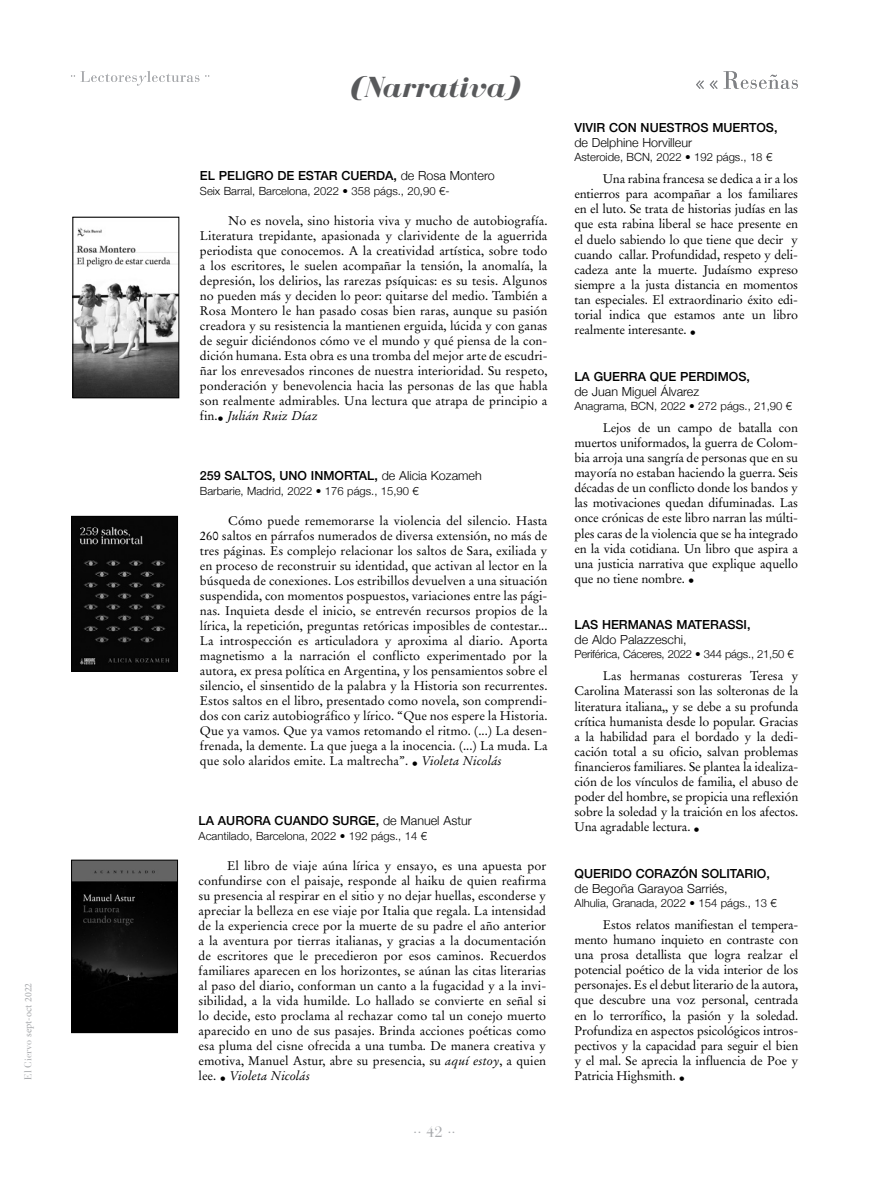
<style>
.page{position:relative;width:869px;height:1180px;background:#fff}
.page>*{position:absolute;margin:0;border:0;box-sizing:border-box;transform-origin:0 0}
.t1{font:italic 700 30px "Bodoni FLF";color:#58595b}
.t2{font:15px "Bauer Bodoni LT";color:#a7a9ac}
.t3{font:12.5px/15px "Stempel Garamond LT Std";letter-spacing:-.015em;color:#000;text-align:justify}
.t4{font:500 12.5px "Helvetica Neue";color:#000}
.t5{font:300 12.5px "Helvetica Neue";color:#000}
.t6{font:300 11.25px "Helvetica Neue";color:#000}
.t7{font:300 11.25px "Helvetica Neue";letter-spacing:-.02em;color:#000}
.t8{font:10px "Minion Pro";color:#a7a9ac}
.s1{font-family:"Bauer Bodoni LT"}
.s2{font-weight:300}
.s3{font-style:italic}
</style>
<div class="page">
<img style="left:74px;top:227px;width:103px;height:169px">
<div style="left:72px;top:217px;width:107px;height:181px;border:1px solid #000"></div>
<img style="left:73px;top:518px;width:103px;height:151px">
<div style="left:71px;top:516px;width:107px;height:155px;border:1px solid #000"></div>
<img style="left:73px;top:862px;width:103px;height:169px">
<div style="left:71px;top:860px;width:107px;height:173px;border:1px solid #000"></div>
<svg style="left:723px;top:71px;width:74px;height:18px"></svg>
<svg style="left:709px;top:80px;width:8px;height:9px"></svg>
<svg style="left:696px;top:80px;width:7px;height:9px"></svg>
<svg style="left:71px;top:71px;width:128px;height:15px"></svg>
<p class="t8" style="left:21px;top:1080px;width:99px;rotate:-90deg"><span class="s1">El Ciervo</span> sept-oct 2022</p>
<h1 class="t1" style="left:350px;top:71px;width:171px">(Narrativa)</h1>
<p class="t4" style="left:200px;top:165px;width:296px">EL PELIGRO DE ESTAR CUERDA, <span class="s2">de Rosa Montero</span></p>
<p class="t6" style="left:200px;top:182px;width:251px">Seix Barral, Barcelona, 2022 • 358 págs., 20,90 €-</p>
<p class="t3" style="left:200px;top:213px;width:349px;text-indent:28px">No es novela, sino historia viva y mucho de autobiografía.<br>Literatura trepidante, apasionada y clarividente de la aguerrida periodista que conocemos. A la creatividad artística, sobre todo a los escritores, le suelen acompañar la tensión, la anomalía, la depresión, los delirios, las rarezas psíquicas: es su tesis. Algunos no pueden más y deciden lo peor: quitarse del medio. También a Rosa Montero le han pasado cosas bien raras, aunque su pasión creadora y su resistencia la mantienen erguida, lúcida y con ganas de seguir diciéndonos cómo ve el mundo y qué piensa de la con&shy;dición humana. Esta obra es una tromba del mejor arte de escudri&shy;ñar los enrevesados rincones de nuestra interioridad. Su respeto, ponderación y benevolencia hacia las personas de las que habla son realmente admirables. Una lectura que atrapa de principio a fin.• <span class="s3">Julián Ruiz Díaz</span></p>
<p class="t4" style="left:200px;top:466px;width:283px">259 SALTOS, UNO INMORTAL, <span class="s2">de Alicia Kozameh</span></p>
<p class="t6" style="left:200px;top:482px;width:220px">Barbarie, Madrid, 2022 • 176 págs., 15,90 €</p>
<p class="t3" style="left:200px;top:513px;width:349px;text-indent:28px">Cómo puede rememorarse la violencia del silencio. Hasta 260 saltos en párrafos numerados de diversa extensión, no más de tres páginas. Es complejo relacionar los saltos de Sara, exiliada y en proceso de reconstruir su identidad, que activan al lector en la búsqueda de conexiones. Los estribillos devuelven a una situación suspendida, con momentos pospuestos, variaciones entre las pági&shy;nas. Inquieta desde el inicio, se entrevén recursos propios de la lírica, la repetición, preguntas retóricas imposibles de contestar...<br>La introspección es articuladora y aproxima al diario. Aporta magnetismo a la narración el conflicto experimentado por la autora, ex presa política en Argentina, y los pensamientos sobre el silencio, el sinsentido de la palabra y la Historia son recurrentes.<br>Estos saltos en el libro, presentado como novela, son comprendi&shy;dos con cariz autobiográfico y lírico. “Que nos espere la Historia.<br>Que ya vamos. Que ya vamos retomando el ritmo. (...) La desen&shy;frenada, la demente. La que juega a la inocencia. (...) La muda. La que solo alaridos emite. La maltrecha”. • <span class="s3">Violeta Nicolás</span></p>
<p class="t4" style="left:198px;top:811px;width:274px">LA AURORA CUANDO SURGE, <span class="s2">de Manuel Astur</span></p>
<p class="t6" style="left:198px;top:827px;width:230px">Acantilado, Barcelona, 2022 • 192 págs., 14 €</p>
<p class="t3" style="left:198px;top:858px;width:349px;text-indent:28px">El libro de viaje aúna lírica y ensayo, es una apuesta por confundirse con el paisaje, responde al haiku de quien reafirma su presencia al respirar en el sitio y no dejar huellas, esconderse y apreciar la belleza en ese viaje por Italia que regala. La intensidad de la experiencia crece por la muerte de su padre el año anterior a la aventura por tierras italianas, y gracias a la documentación de escritores que le precedieron por esos caminos. Recuerdos familiares aparecen en los horizontes, se aúnan las citas literarias al paso del diario, conforman un canto a la fugacidad y a la invi&shy;sibilidad, a la vida humilde. Lo hallado se convierte en señal si lo decide, esto proclama al rechazar como tal un conejo muerto aparecido en uno de sus pasajes. Brinda acciones poéticas como esa pluma del cisne ofrecida a una tumba. De manera creativa y emotiva, Manuel Astur, abre su presencia, su <span class="s3">aquí estoy</span>, a quien lee. • <span class="s3">Violeta Nicolás</span></p>
<p class="t2" style="left:413px;top:1122px;width:44px">·· 42 ··</p>
<p class="t4" style="left:574px;top:118px;width:204px">VIVIR CON NUESTROS MUERTOS,</p>
<p class="t5" style="left:574px;top:133px;width:119px">de Delphine Horvilleur</p>
<p class="t6" style="left:574px;top:148px;width:199px">Asteroide, BCN, 2022 • 192 págs., 18 €</p>
<p class="t3" style="left:574px;top:171px;width:225px;text-indent:28px">Una rabina francesa se dedica a ir a los entierros para acompañar a los familiares en el luto. Se trata de historias judías en las que esta rabina liberal se hace presente en el duelo sabiendo lo que tiene que decir y cuando callar. Profundidad, respeto y deli&shy;cadeza ante la muerte. Judaísmo expreso siempre a la justa distancia en momentos tan especiales. El extraordinario éxito edi&shy;torial indica que estamos ante un libro realmente interesante. •</p>
<p class="t4" style="left:574px;top:366px;width:177px">LA GUERRA QUE PERDIMOS,</p>
<p class="t5" style="left:574px;top:381px;width:126px">de Juan Miguel Álvarez</p>
<p class="t6" style="left:574px;top:396px;width:219px">Anagrama, BCN, 2022 • 272 págs., 21,90 €</p>
<p class="t3" style="left:574px;top:420px;width:225px;text-indent:28px">Lejos de un campo de batalla con muertos uniformados, la guerra de Colom&shy;bia arroja una sangría de personas que en su mayoría no estaban haciendo la guerra. Seis décadas de un conflicto donde los bandos y las motivaciones quedan difuminadas. Las once crónicas de este libro narran las múlti&shy;ples caras de la violencia que se ha integrado en la vida cotidiana. Un libro que aspira a una justicia narrativa que explique aquello que no tiene nombre. •</p>
<p class="t4" style="left:574px;top:615px;width:177px">LAS HERMANAS MATERASSI,</p>
<p class="t5" style="left:574px;top:630px;width:113px">de Aldo Palazzeschi,</p>
<p class="t7" style="left:574px;top:645px;width:220px">Periférica, Cáceres, 2022 • 344 págs., 21,50 €</p>
<p class="t3" style="left:574px;top:668px;width:225px;text-indent:28px">Las hermanas costureras Teresa y Carolina Materassi son las solteronas de la literatura italiana,, y se debe a su profunda crítica humanista desde lo popular. Gracias a la habilidad para el bordado y la dedi&shy;cación total a su oficio, salvan problemas financieros familiares. Se plantea la idealiza&shy;ción de los vínculos de familia, el abuso de poder del hombre, se propicia una reflexión sobre la soledad y la traición en los afectos.<br>Una agradable lectura. •</p>
<p class="t4" style="left:574px;top:863px;width:197px">QUERIDO CORAZÓN SOLITARIO,</p>
<p class="t5" style="left:574px;top:878px;width:154px">de Begoña Garayoa Sarriés,</p>
<p class="t6" style="left:574px;top:894px;width:203px">Alhulia, Granada, 2022 • 154 págs., 13 €</p>
<p class="t3" style="left:574px;top:917px;width:225px;text-indent:28px">Estos relatos manifiestan el tempera&shy;mento humano inquieto en contraste con una prosa detallista que logra realzar el potencial poético de la vida interior de los personajes. Es el debut literario de la autora, que descubre una voz personal, centrada en lo terrorífico, la pasión y la soledad.<br>Profundiza en aspectos psicológicos intros&shy;pectivos y la capacidad para seguir el bien y el mal. Se aprecia la influencia de Poe y Patricia Highsmith. •</p>
</div>
